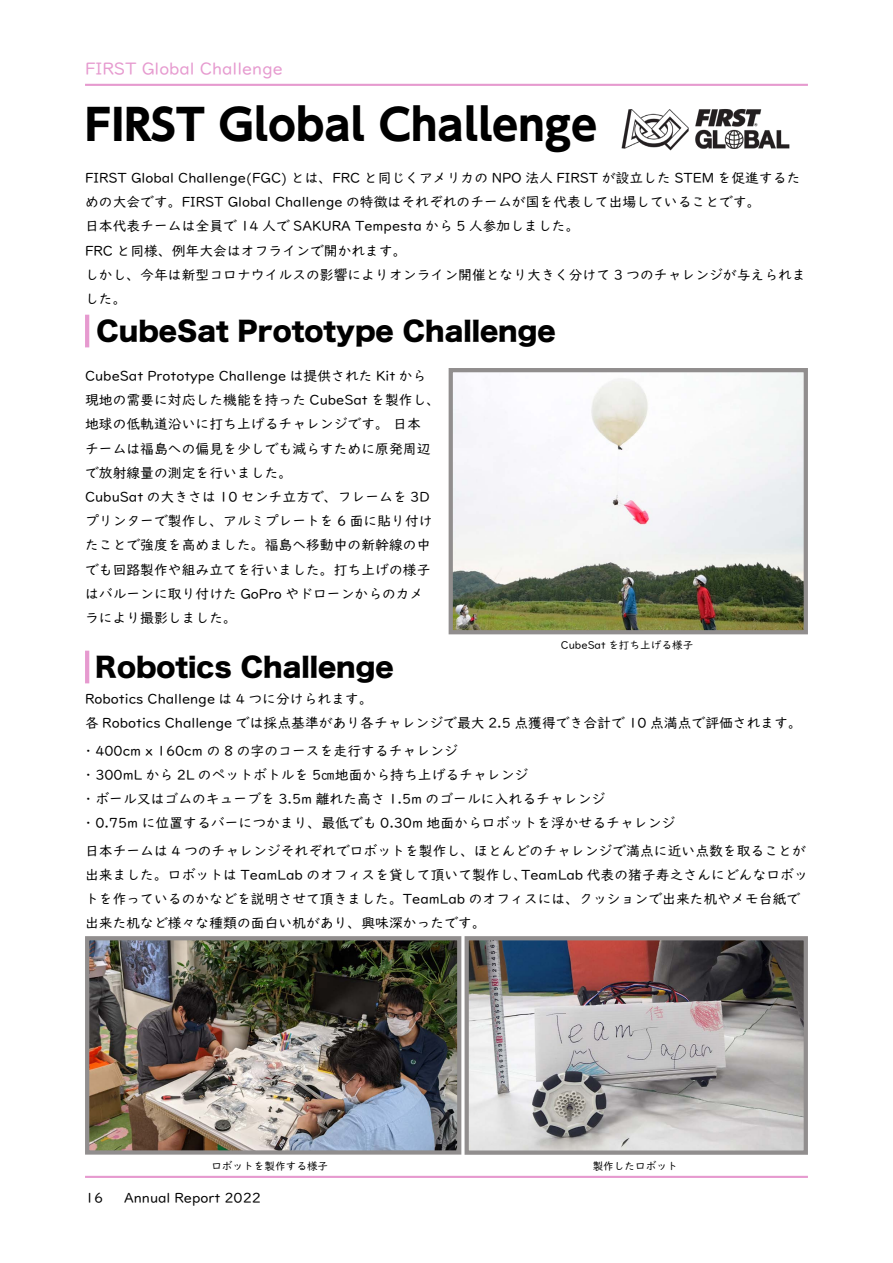
<style>
.page{position:relative;width:893px;height:1263px;background:#fff}
.page>*{position:absolute;margin:0;border:0;box-sizing:border-box;transform-origin:0 0}
.t1{font:700 42.45px "UD Shin Go NT Pr 6 N";color:#000}
.t2{font:26.55px "Hira Kaku Std W8";color:#000}
.t3{font:16.95px "UD Digi Kyokasho Pro";color:#e69acf}
.t4{font:13.8px/24.2px "UD Digi Kyokasho Pro";color:#000}
.t5{font:10.65px "UD Digi Kyokasho Pro";color:#000}
</style>
<div class="page">
<hr style="left:85px;top:84px;width:723px;height:2px;background:#e69acf">
<hr style="left:85px;top:1176px;width:723px;height:2px;background:#e69acf">
<img style="left:621px;top:109px;width:169px;height:42px">
<hr style="left:85px;top:315px;width:4px;height:32px;background:#e69acf">
<hr style="left:85px;top:651px;width:4px;height:32px;background:#e69acf">
<img style="left:454px;top:373px;width:349px;height:256px">
<div style="left:449px;top:368px;width:359px;height:266px;border:4px solid #918e8e"></div>
<img style="left:470px;top:941px;width:333px;height:209px">
<div style="left:465px;top:936px;width:343px;height:219px;border:4px solid #918e8e"></div>
<img style="left:90px;top:941px;width:366px;height:208px">
<div style="left:85px;top:936px;width:376px;height:218px;border:4px solid #918e8e"></div>
<p class="t3" style="left:85px;top:54px;width:199px">FIRST Global Challenge</p>
<h1 class="t1" style="left:85px;top:90px;width:514px">FIRST Global Challenge</h1>
<p class="t4" style="left:85px;top:165px;width:722px">FIRST Global Challenge(FGC) とは、FRC と同じくアメリカの NPO 法人 FIRST が設立した STEM を促進するための大会です。FIRST Global Challenge の特徴はそれぞれのチームが国を代表して出場していることです。<br>日本代表チームは全員で 14 人で SAKURA Tempesta から 5 人参加しました。<br>FRC と同様、例年大会はオフラインで開かれます。<br>しかし、今年は新型コロナウイルスの影響によりオンライン開催となり大きく分けて 3 つのチャレンジが与えられました。</p>
<h2 class="t2" style="left:96px;top:316px;width:461px">CubeSat Prototype Challenge</h2>
<p class="t4" style="left:85px;top:363px;width:357px">CubeSat Prototype Challenge は提供された Kit から現地の需要に対応した機能を持った CubeSat を製作し、地球の低軌道沿いに打ち上げるチャレンジです。 日本<br>チームは福島への偏見を少しでも減らすために原発周辺で放射線量の測定を行いました。<br>CubuSat の大きさは 10 センチ立方で、フレームを 3Dプリンターで製作し、アルミプレートを 6 面に貼り付けたことで強度を高めました。福島へ移動中の新幹線の中でも回路製作や組み立てを行いました。打ち上げの様子はバルーンに取り付けた GoPro やドローンからのカメラにより撮影しました。</p>
<h2 class="t2" style="left:95px;top:652px;width:300px">Robotics Challenge</h2>
<p class="t5" style="left:561px;top:636px;width:134px">CubeSat を打ち上げる様子</p>
<p class="t4" style="left:85px;top:686px;width:718px">Robotics Challenge は 4 つに分けられます。<br>各 Robotics Challenge では採点基準があり各チャレンジで最大 2.5 点獲得でき合計で 10 点満点で評価されます。</p>
<p class="t4" style="left:82px;top:738px;width:595px">・400cm x 160cm の 8 の字のコースを走行するチャレンジ<br>・300mL から 2L のペットボトルを 5㎝地面から持ち上げるチャレンジ<br>・ボール又はゴムのキューブを 3.5m 離れた高さ 1.5m のゴールに入れるチャレンジ<br>・0.75m に位置するバーにつかまり、最低でも 0.30m 地面からロボットを浮かせるチャレンジ</p>
<p class="t4" style="left:85px;top:838px;width:724px">日本チームは 4 つのチャレンジそれぞれでロボットを製作し、ほとんどのチャレンジで満点に近い点数を取ることが出来ました。ロボットは TeamLab のオフィスを貸して頂いて製作し、TeamLab 代表の猪子寿之さんにどんなロボットを作っているのかなどを説明させて頂きました。TeamLab のオフィスには、クッションで出来た机やメモ台紙で出来た机など様々な種類の面白い机があり、興味深かったです。</p>
<p class="t5" style="left:211px;top:1157px;width:118px">ロボットを製作する様子</p>
<p class="t4" style="left:85px;top:1185px;width:20px">16</p>
<p class="t4" style="left:124px;top:1185px;width:138px">Annual Report 2022</p>
<p class="t5" style="left:593px;top:1157px;width:87px">製作したロボット</p>
</div>
